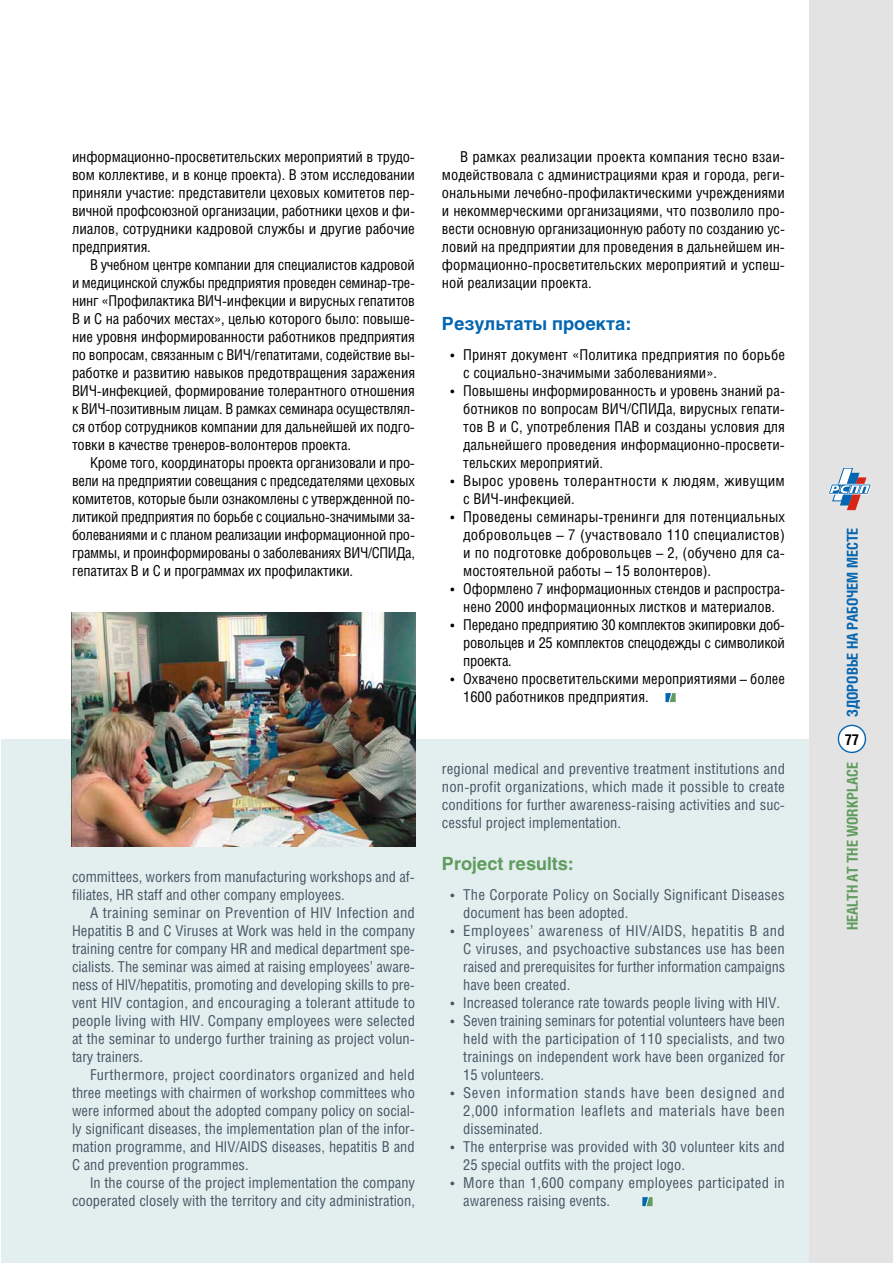
<style>
.page{position:relative;width:893px;height:1263px;background:#fff}
.page>*{position:absolute;margin:0;border:0;box-sizing:border-box;transform-origin:0 0}
.t1{font:700 18px "Helios";color:#0465b1}
.t2{font:700 18px "Helios";color:#619c5f}
.t3{font:15px/18px "Helios Cond";color:#000;text-align:justify}
.t4{font:15px/18px "Helios Cond";color:#455764;text-align:justify}
.t5{font:15px/18px "Helios Cond";letter-spacing:.02em;color:#000}
.t6{font:700 15px "Helios Cond";color:#0465b1}
.t7{font:700 15px "Helios Cond";color:#619c5f}
.t8{font:700 15px "Helios Cond";color:#000}
</style>
<div class="page">
<div style="left:1px;top:739px;width:892px;height:524px;background:#e3eeef"></div>
<div style="left:809px;top:0;width:84px;height:1263px;background:#e3e3e3"></div>
<svg style="left:828px;top:468px;width:43px;height:42px"></svg>
<div style="left:838px;top:725px;width:27px;height:27px;background:#fff;border-radius:50%"></div>
<div style="left:838px;top:725px;width:28px;height:28px;border:1px solid #0465b1;border-radius:50%"></div>
<img style="left:72px;top:612px;width:343px;height:234px">
<svg style="left:665px;top:693px;width:11px;height:9px"></svg>
<svg style="left:642px;top:1197px;width:10px;height:9px"></svg>
<p class="t3" style="left:72px;top:147px;width:344px">информационно-просветительских мероприятий в трудо&shy;вом коллективе, и в конце проекта). В этом исследовании приняли участие: представители цеховых комитетов пер&shy;вичной профсоюзной организации, работники цехов и фи&shy;лиалов, сотрудники кадровой службы и другие рабочие предприятия.</p>
<p class="t3" style="left:72px;top:255px;width:345px;text-indent:18px">В учебном центре компании для специалистов кадровой и медицинской службы предприятия проведен семинар-тре&shy;нинг «Профилактика ВИЧ-инфекции и вирусных гепатитов В и С на рабочих местах», целью которого было: повыше&shy;ние уровня информированности работников предприятия по вопросам, связанным с ВИЧ/гепатитами, содействие вы&shy;работке и развитию навыков предотвращения заражения ВИЧ-инфекцией, формирование толерантного отношения к ВИЧ-позитивным лицам. В рамках семинара осуществлял&shy;ся отбор сотрудников компании для дальнейшей их подго&shy;товки в качестве тренеров‑волонтеров проекта.</p>
<p class="t3" style="left:72px;top:453px;width:344px;text-indent:18px">Кроме того, координаторы проекта организовали и про&shy;вели на предприятии совещания с председателями цеховых комитетов, которые были ознакомлены с утвержденной по&shy;литикой предприятия по борьбе с социально-значимыми за&shy;болеваниями и с планом реализации информационной про&shy;граммы, и проинформированы о заболеваниях ВИЧ/СПИДа, гепатитах В и С и программах их профилактики.</p>
<p class="t4" style="left:72px;top:867px;width:344px">committees, workers from manufacturing workshops and af&shy;filiates, HR staff and other company employees.</p>
<p class="t4" style="left:72px;top:903px;width:345px;text-indent:18px">A training seminar on Prevention of HIV Infection and Hepatitis B and C Viruses at Work was held in the company training centre for company HR and medical department spe&shy;cialists. The seminar was aimed at raising employees’ aware&shy;ness of HIV/hepatitis, promoting and developing skills to pre&shy;vent HIV contagion, and encouraging a tolerant attitude to people living with HIV. Company employees were selected at the seminar to undergo further training as project volun&shy;tary trainers.</p>
<p class="t4" style="left:72px;top:1065px;width:344px;text-indent:18px">Furthermore, project coordinators organized and held three meetings with chairmen of workshop committees who were informed about the adopted company policy on social&shy;ly significant diseases, the implementation plan of the infor&shy;mation programme, and HIV/AIDS diseases, hepatitis B and C and prevention programmes.</p>
<p class="t4" style="left:72px;top:1173px;width:344px;text-align:right">In the course of the project implementation the company cooperated closely with the territory and city administration,</p>
<p class="t3" style="left:442px;top:147px;width:344px;text-indent:18px">В рамках реализации проекта компания тесно взаи&shy;модействовала с администрациями края и города, реги&shy;ональными лечебно-профилактическими учреждениями и некоммерческими организациями, что позволило про&shy;вести основную организационную работу по созданию ус&shy;ловий на предприятии для проведения в дальнейшем ин&shy;формационно-просветительских мероприятий и успеш&shy;ной реализации проекта.</p>
<p class="t1" style="left:442px;top:313px;width:191px">Результаты проекта:</p>
<p class="t3" style="left:463px;top:345px;width:323px;text-indent:-13px">• Принят документ «Политика предприятия по борьбе с социально-значимыми заболеваниями».</p>
<p class="t3" style="left:463px;top:381px;width:323px;text-indent:-13px">• Повышены информированность и уровень знаний ра&shy;ботников по вопросам ВИЧ/СПИДа, вирусных гепати&shy;тов В и С, употребления ПАВ и созданы условия для дальнейшего проведения информационно-просвети&shy;тельских мероприятий.</p>
<p class="t5" style="left:463px;top:471px;width:323px;text-indent:-13px">• Вырос уровень толерантности к людям, живущим с ВИЧ-инфекцией.</p>
<p class="t3" style="left:463px;top:507px;width:323px;text-indent:-13px">• Проведены семинары-тренинги для потенциальных добровольцев – 7 (участвовало 110 специалистов) и по подготовке добровольцев – 2, (обучено для са&shy;мостоятельной работы – 15 волонтеров).</p>
<p class="t3" style="left:450px;top:579px;width:336px;text-align:center">• Оформлено 7 информационных стендов и распростра&shy;нено 2000 информационных листков и материалов.</p>
<p class="t3" style="left:463px;top:615px;width:323px;text-indent:-13px">• Передано предприятию 30 комплектов экипировки доб&shy;ровольцев и 25 комплектов спецодежды с символикой проекта.</p>
<p class="t3" style="left:463px;top:669px;width:323px;text-indent:-13px">• Охвачено просветительскими мероприятиями – более<br>1600 работников предприятия.</p>
<p class="t4" style="left:442px;top:759px;width:344px">regional medical and preventive treatment institutions and non-profit organizations, which made it possible to create conditions for further awareness-raising activities and suc&shy;cessful project implementation.</p>
<p class="t2" style="left:442px;top:853px;width:134px">Project results:</p>
<p class="t4" style="left:463px;top:885px;width:323px;text-indent:-13px">• The Corporate Policy on Socially Significant Diseases document has been adopted.</p>
<p class="t4" style="left:463px;top:921px;width:323px;text-indent:-13px">• Employees’ awareness of HIV/AIDS, hepatitis B and C viruses, and psychoactive substances use has been raised and prerequisites for further information campaigns have been created.</p>
<p class="t4" style="left:450px;top:993px;width:331px">• Increased tolerance rate towards people living with HIV.</p>
<p class="t4" style="left:463px;top:1011px;width:323px;text-indent:-13px">• Seven training seminars for potential volunteers have been held with the participation of 110 specialists, and two trainings on independent work have been organized for 15 volunteers.</p>
<p class="t4" style="left:463px;top:1083px;width:323px;text-indent:-13px">• Seven information stands have been designed and 2,000 information leaflets and materials have been disseminated.</p>
<p class="t4" style="left:463px;top:1137px;width:323px;text-indent:-13px">• The enterprise was provided with 30 volunteer kits and<br>25 special outfits with the project logo.</p>
<p class="t4" style="left:463px;top:1173px;width:323px;text-indent:-13px">• More than 1,600 company employees participated in awareness raising events.</p>
<p class="t6" style="left:843px;top:717px;width:191px;rotate:-90deg">ЗДОРОВЬЕ НА РАБОЧЕМ МЕСТЕ</p>
<p class="t8" style="left:845px;top:730px;width:16px">77</p>
<p class="t7" style="left:843px;top:930px;width:169px;rotate:-90deg">HEALTH AT THE WORKPLACE</p>
</div>
